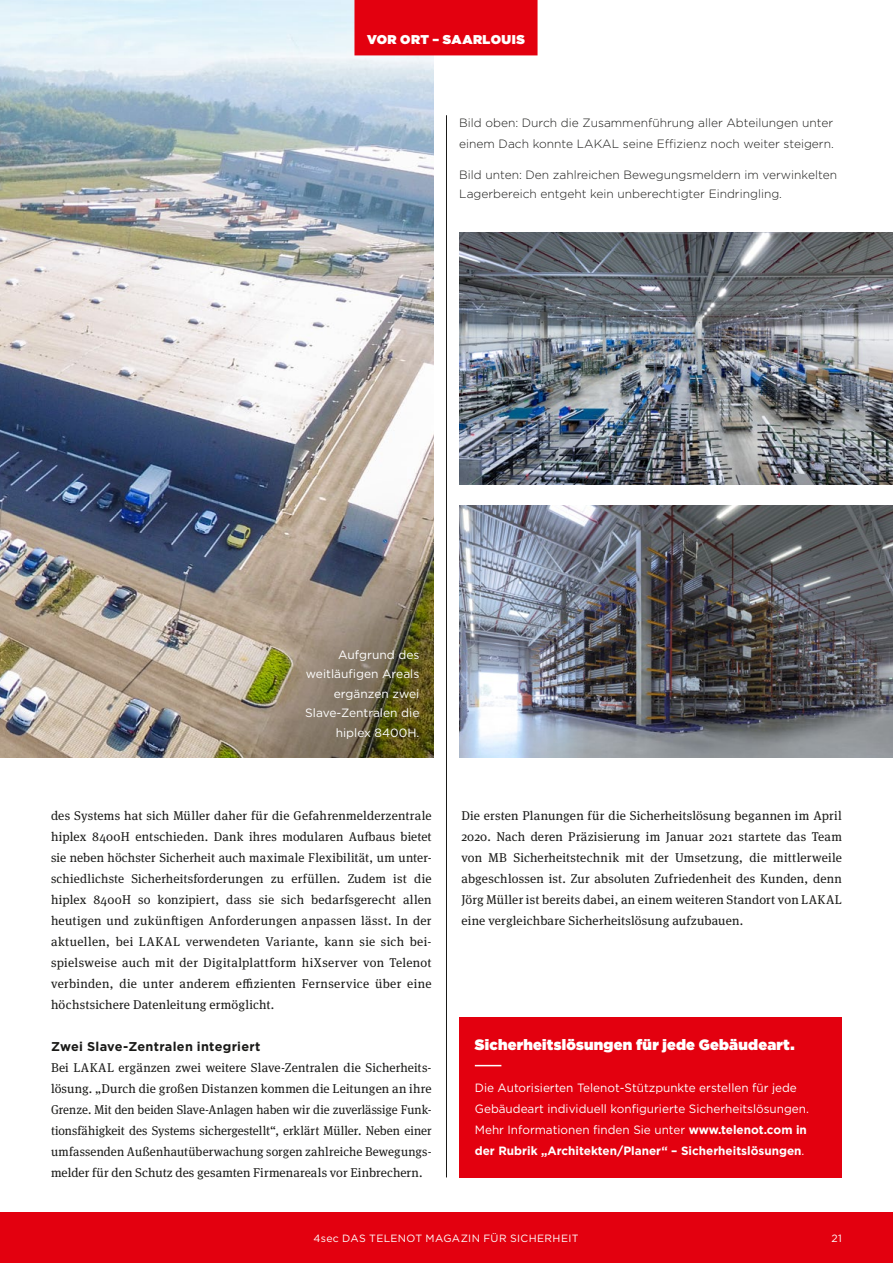
<style>
.page{position:relative;width:893px;height:1263px;background:#fff}
.page>*{position:absolute;margin:0;border:0;box-sizing:border-box;transform-origin:0 0}
.t1{font:900 15px "Gotham";letter-spacing:.015em;color:#fff}
.t2{font:12.75px/21px "Meta Serif OT";letter-spacing:.01em;color:#1a1a18;text-align:justify}
.t3{font:700 12.75px "Gotham";letter-spacing:.02em;color:#1a1a18}
.t4{font:900 12.75px "Gotham";letter-spacing:.035em;color:#fff}
.t5{font:12px/19.5px "Gotham";color:#fff;text-align:right}
.t6{font:300 12px/21px "Gotham";color:#1a1a18}
.t7{font:10.5px "Gotham";letter-spacing:.035em;color:#fff}
.s1{font-weight:700}
</style>
<div class="page">
<div style="left:0;top:1212px;width:893px;height:51px;background:#e3000f"></div>
<img style="left:0;top:0;width:434px;height:757px">
<hr style="left:446px;top:115px;width:1px;height:1062px;background:#1a1a18">
<img style="left:459px;top:505px;width:434px;height:252px">
<img style="left:459px;top:232px;width:434px;height:252px">
<div style="left:459px;top:1017px;width:383px;height:160px;background:#e3000f"></div>
<svg style="left:475px;top:1065px;width:26px;height:1px"></svg>
<div style="left:354px;top:0;width:184px;height:55px;background:#e3000f"></div>
<p class="t4" style="left:367px;top:31px;width:159px">VOR ORT – SAARLOUIS</p>
<p class="t6" style="left:459px;top:112px;width:376px">Bild oben: Durch die Zusammenführung aller Abteilungen unter einem Dach konnte LAKAL seine Effizienz noch weiter steigern.</p>
<p class="t6" style="left:459px;top:165px;width:379px;line-height:19.5px">Bild unten: Den zahlreichen Bewegungsmeldern im verwinkelten<br>Lagerbereich entgeht kein unberechtigter Eindringling.</p>
<p class="t5" style="left:305px;top:644px;width:116px">Aufgrund des weitläufigen Areals ergänzen zwei<br>Slave-Zentralen die hiplex 8400H.</p>
<p class="t2" style="left:51px;top:805px;width:382px">des Systems hat sich Müller daher für die Gefahrenmelderzentrale hiplex 8400H entschieden. Dank ihres modularen Aufbaus bietet sie neben höchster Sicherheit auch maximale Flexibilität, um unter&shy;schiedlichste Sicherheitsforderungen zu erfüllen. Zudem ist die hiplex 8400H so konzipiert, dass sie sich bedarfsgerecht allen heutigen und zukünftigen Anforderungen anpassen lässt. In der aktuellen, bei LAKAL verwendeten Variante, kann sie sich bei&shy;spielsweise auch mit der Digitalplattform hiXserver von Telenot verbinden, die unter anderem effizienten Fernservice über eine höchstsichere Datenleitung ermöglicht.</p>
<p class="t3" style="left:51px;top:1038px;width:211px">Zwei Slave-Zentralen integriert</p>
<p class="t2" style="left:51px;top:1057px;width:382px">Bei LAKAL ergänzen zwei weitere Slave-Zentralen die Sicherheits&shy;lösung. „Durch die großen Distanzen kommen die Leitungen an ihre Grenze. Mit den beiden Slave-Anlagen haben wir die zuverlässige Funk&shy;tionsfähigkeit des Systems sichergestellt“, erklärt Müller. Neben einer umfassenden Außenhautüberwachung sorgen zahlreiche Bewegungs&shy;melder für den Schutz des gesamten Firmenareals vor Einbrechern.</p>
<p class="t2" style="left:461px;top:805px;width:382px">Die ersten Planungen für die Sicherheitslösung begannen im April 2020. Nach deren Präzisierung im Januar 2021 startete das Team von MB Sicherheitstechnik mit der Umsetzung, die mittlerweile abgeschlossen ist. Zur absoluten Zufriedenheit des Kunden, denn Jörg Müller ist bereits dabei, an einem weiteren Standort von LAKAL eine vergleichbare Sicherheitslösung aufzubauen.</p>
<p class="t1" style="left:475px;top:1034px;width:321px">Sicherheitslösungen für jede Gebäudeart.</p>
<p class="t5" style="left:475px;top:1077px;width:336px;line-height:21px;text-align:left">Die Autorisierten Telenot-Stützpunkte erstellen für jede Gebäudeart individuell konfigurierte Sicherheitslösungen.<br>Mehr Informationen finden Sie unter <span class="s1">www.telenot.com in der Rubrik „Architekten/Planer“ – Sicherheitslösungen</span>.</p>
<p class="t7" style="left:313px;top:1231px;width:267px">4sec DAS TELENOT MAGAZIN FÜR SICHERHEIT</p>
<p class="t7" style="left:831px;top:1231px;width:12px">21</p>
</div>
